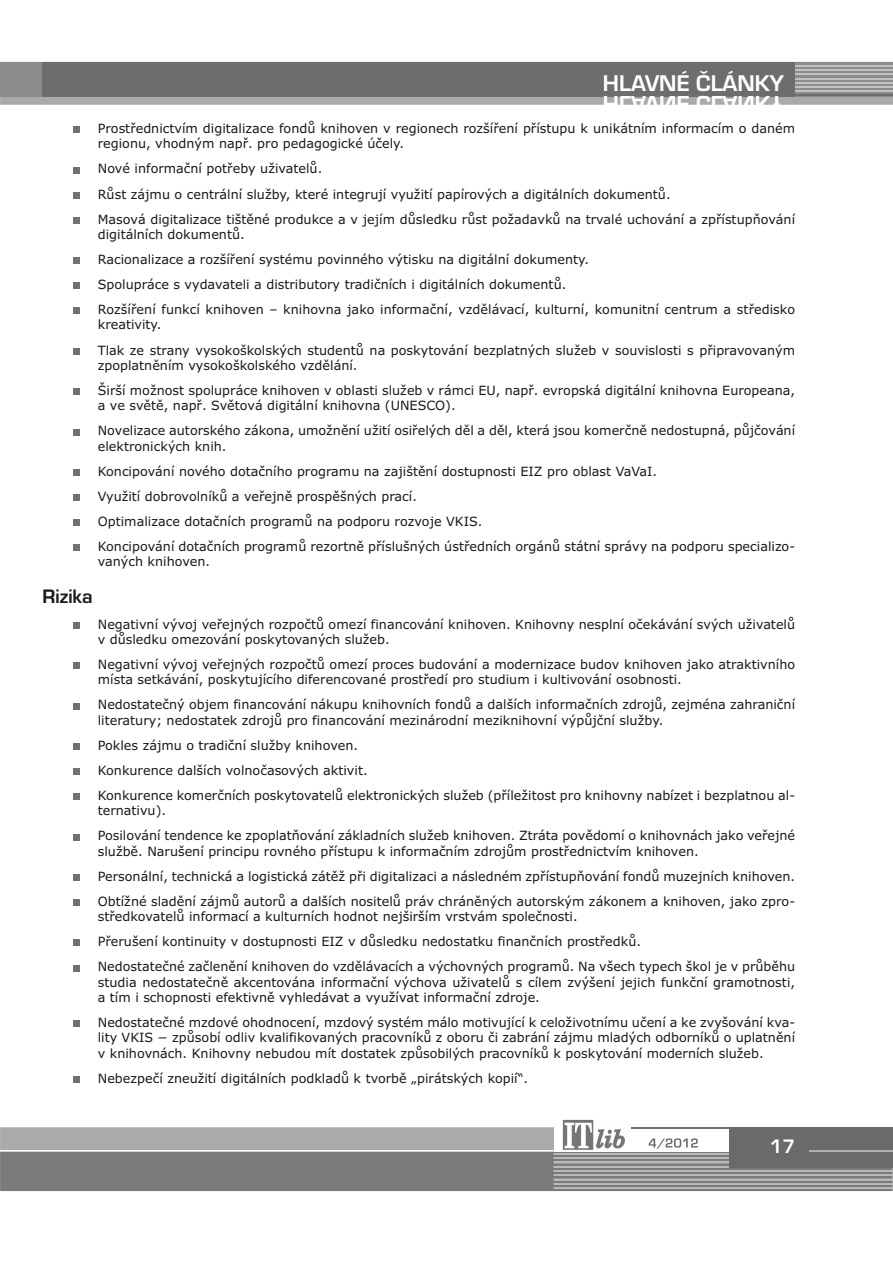
<style>
.page{position:relative;width:893px;height:1263px;background:#fff}
.page>*{position:absolute;margin:0;border:0;box-sizing:border-box;transform-origin:0 0}
.t1{font:21px "Euromode CE Bold";color:#fff}
.t2{font:18px "Euromode CE Bold";color:#191919}
.t3{font:18px "Euromode CE Bold";color:#fff}
.t4{font:12.75px/25px "Verdana";color:#191919}
</style>
<div class="page">
<svg style="left:1px;top:1127px;width:553px;height:11px;background:#acacac"></svg>
<svg style="left:0;top:62px;width:893px;height:43px;background:#7e7e7e"></svg>
<hr style="left:795px;top:65px;width:98px;height:2px;background:#c2c2c2">
<hr style="left:631px;top:1127px;width:98px;height:2px;background:#717171">
<img style="left:562px;top:1119px;width:62px;height:19px">
<div style="left:729px;top:1127px;width:164px;height:41px;background:#6a6a6a"></div>
<hr style="left:0;top:1127px;width:1px;height:64px;background:#aaa">
<svg style="left:0;top:1138px;width:893px;height:53px;background:#8e8e8e"></svg>
<div style="left:73px;top:127px;width:7px;height:6px;background:#717171"></div>
<div style="left:73px;top:167px;width:7px;height:6px;background:#717171"></div>
<div style="left:73px;top:192px;width:7px;height:7px;background:#717171"></div>
<div style="left:73px;top:217px;width:7px;height:7px;background:#717171"></div>
<div style="left:73px;top:257px;width:7px;height:7px;background:#717171"></div>
<div style="left:73px;top:283px;width:7px;height:6px;background:#717171"></div>
<div style="left:73px;top:308px;width:7px;height:6px;background:#717171"></div>
<div style="left:73px;top:348px;width:7px;height:7px;background:#717171"></div>
<div style="left:73px;top:388px;width:7px;height:7px;background:#717171"></div>
<div style="left:73px;top:429px;width:7px;height:6px;background:#717171"></div>
<div style="left:73px;top:469px;width:7px;height:7px;background:#717171"></div>
<div style="left:73px;top:494px;width:7px;height:7px;background:#717171"></div>
<div style="left:73px;top:519px;width:7px;height:7px;background:#717171"></div>
<div style="left:73px;top:544px;width:7px;height:7px;background:#717171"></div>
<div style="left:73px;top:622px;width:7px;height:7px;background:#717171"></div>
<div style="left:73px;top:662px;width:7px;height:7px;background:#717171"></div>
<div style="left:73px;top:703px;width:7px;height:6px;background:#717171"></div>
<div style="left:73px;top:743px;width:7px;height:7px;background:#717171"></div>
<div style="left:73px;top:768px;width:7px;height:7px;background:#717171"></div>
<div style="left:73px;top:793px;width:7px;height:7px;background:#717171"></div>
<div style="left:73px;top:834px;width:7px;height:6px;background:#717171"></div>
<div style="left:73px;top:874px;width:7px;height:7px;background:#717171"></div>
<div style="left:73px;top:899px;width:7px;height:7px;background:#717171"></div>
<div style="left:73px;top:940px;width:7px;height:6px;background:#717171"></div>
<div style="left:73px;top:965px;width:7px;height:6px;background:#717171"></div>
<div style="left:73px;top:1020px;width:7px;height:7px;background:#717171"></div>
<div style="left:73px;top:1076px;width:7px;height:7px;background:#717171"></div>
<h1 class="t1" style="left:603px;top:73px;width:182px">HH LL AA VV NN ÉÉ ČČ LL ÁÁ NN KK YY</h1>
<p class="t4" style="left:98px;top:121px;width:699px;line-height:15.3px">Prostřednictvím digitalizace fondů knihoven v regionech rozšíření přístupu k unikátním informacím o daném regionu, vhodným např. pro pedagogické účely.</p>
<p class="t4" style="left:98px;top:157px;width:699px">Nové informační potřeby uživatelů.<br>Růst zájmu o centrální služby, které integrují využití papírových a digitálních dokumentů.<br>Masová digitalizace tištěné produkce a v jejím důsledku růst požadavků na trvalé uchování a zpřístupňování</p>
<p class="t4" style="left:98px;top:222px;width:699px">digitálních dokumentů.<br>Racionalizace a rozšíření systému povinného výtisku na digitální dokumenty.<br>Spolupráce s vydavateli a distributory tradičních i digitálních dokumentů.<br>Rozšíření funkcí knihoven – knihovna jako informační, vzdělávací, kulturní, komunitní centrum a středisko</p>
<p class="t4" style="left:98px;top:313px;width:699px">kreativity.<br>Tlak ze strany vysokoškolských studentů na poskytování bezplatných služeb v souvislosti s připravovaným</p>
<p class="t4" style="left:98px;top:353px;width:699px">zpoplatněním vysokoškolského vzdělání.<br>Širší možnost spolupráce knihoven v oblasti služeb v rámci EU, např. evropská digitální knihovna Europeana,</p>
<p class="t4" style="left:98px;top:393px;width:699px">a ve světě, např. Světová digitální knihovna (UNESCO).<br>Novelizace autorského zákona, umožnění užití osiřelých děl a děl, která jsou komerčně nedostupná, půjčování</p>
<p class="t4" style="left:98px;top:434px;width:699px">elektronických knih.<br>Koncipování nového dotačního programu na zajištění dostupnosti EIZ pro oblast VaVaI.<br>Využití dobrovolníků a veřejně prospěšných prací.<br>Optimalizace dotačních programů na podporu rozvoje VKIS.<br>Koncipování dotačních programů rezortně příslušných ústředních orgánů státní správy na podporu specializo-</p>
<p class="t4" style="left:98px;top:549px;width:114px">vaných knihoven.</p>
<h2 class="t2" style="left:43px;top:585px;width:52px">Rizika</h2>
<p class="t4" style="left:98px;top:617px;width:699px;line-height:15.3px">Negativní vývoj veřejných rozpočtů omezí financování knihoven. Knihovny nesplní očekávání svých uživatelů v důsledku omezování poskytovaných služeb.</p>
<p class="t4" style="left:98px;top:657px;width:699px;line-height:15.3px">Negativní vývoj veřejných rozpočtů omezí proces budování a modernizace budov knihoven jako atraktivního místa setkávání, poskytujícího diferencované prostředí pro studium i kultivování osobnosti.</p>
<p class="t4" style="left:98px;top:697px;width:699px;line-height:15.3px">Nedostatečný objem financování nákupu knihovních fondů a dalších informačních zdrojů, zejména zahraniční literatury; nedostatek zdrojů pro financování mezinárodní meziknihovní výpůjční služby.</p>
<p class="t4" style="left:98px;top:733px;width:699px">Pokles zájmu o tradiční služby knihoven.<br>Konkurence dalších volnočasových aktivit.<br>Konkurence komerčních poskytovatelů elektronických služeb (příležitost pro knihovny nabízet i bezplatnou al-</p>
<p class="t4" style="left:98px;top:798px;width:699px">ternativu).<br>Posilování tendence ke zpoplatňování základních služeb knihoven. Ztráta povědomí o knihovnách jako veřejné</p>
<p class="t4" style="left:98px;top:839px;width:699px">službě. Narušení principu rovného přístupu k informačním zdrojům prostřednictvím knihoven.<br>Personální, technická a logistická zátěž při digitalizaci a následném zpřístupňování fondů muzejních knihoven.<br>Obtížné sladění zájmů autorů a dalších nositelů práv chráněných autorským zákonem a knihoven, jako zpro-</p>
<p class="t4" style="left:98px;top:904px;width:699px">středkovatelů informací a kulturních hodnot nejširším vrstvám společnosti.<br>Přerušení kontinuity v dostupnosti EIZ v důsledku nedostatku finančních prostředků.<br>Nedostatečné začlenění knihoven do vzdělávacích a výchovných programů. Na všech typech škol je v průběhu</p>
<p class="t4" style="left:98px;top:974px;width:699px;line-height:15.3px">studia nedostatečně akcentována informační výchova uživatelů s cílem zvýšení jejich funkční gramotnosti, a tím i schopnosti efektivně vyhledávat a využívat informační zdroje.</p>
<p class="t4" style="left:98px;top:1015px;width:699px;line-height:15.3px;text-align:justify">Nedostatečné mzdové ohodnocení, mzdový systém málo motivující k celoživotnímu učení a ke zvyšování kva&shy;lity VKIS − způsobí odliv kvalifikovaných pracovníků z oboru či zabrání zájmu mladých odborníků o uplatnění v knihovnách. Knihovny nebudou mít dostatek způsobilých pracovníků k poskytování moderních služeb.</p>
<p class="t4" style="left:98px;top:1066px;width:432px">Nebezpečí zneužití digitálních podkladů k tvorbě „pirátských kopií“.</p>
<h2 class="t3" style="left:770px;top:1135px;width:27px">17</h2>
</div>
